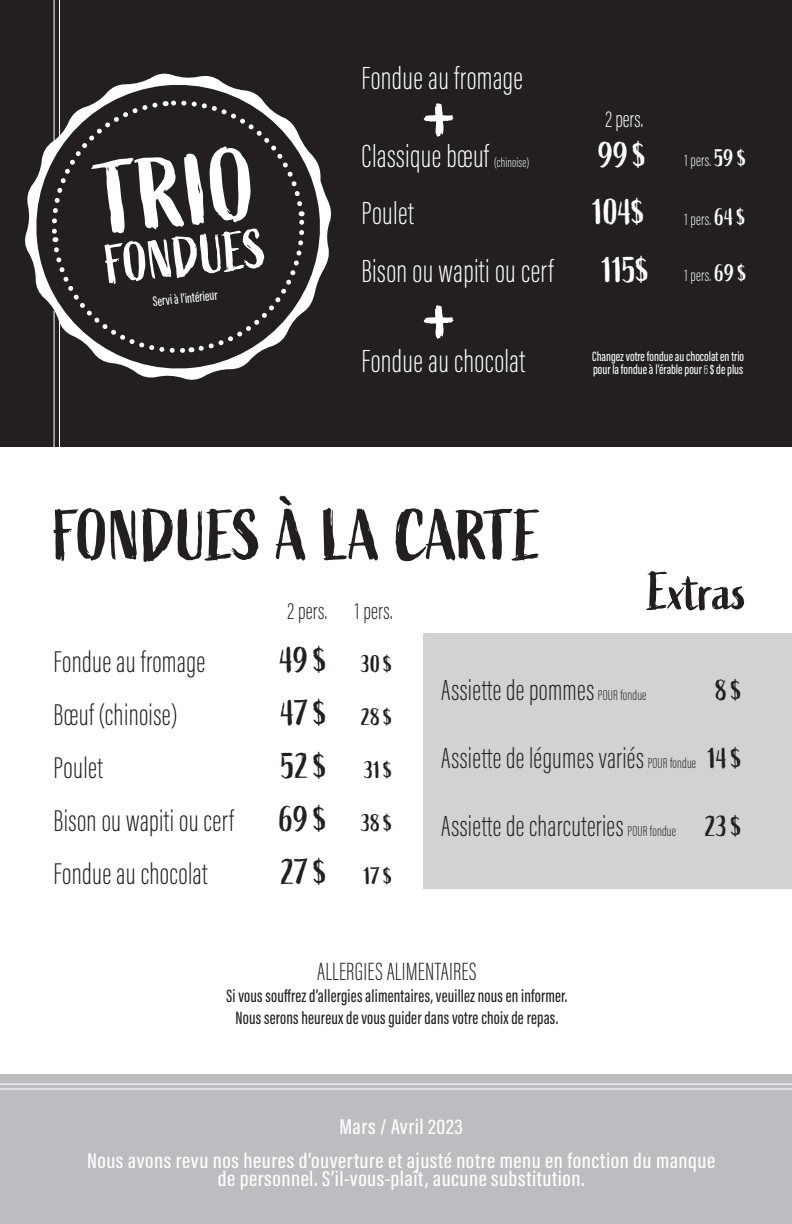
<style>
.page{position:relative;width:792px;height:1224px;background:#fff}
.page>*{position:absolute;margin:0;border:0;box-sizing:border-box;transform-origin:0 0}
.titre{font:101.9px "Active";color:#fff}
.bullet{font:82.1px "Active";color:#fff}
.titre-2{font:70.4px "Active";letter-spacing:-.01em;color:#231f20}
.titre-3{font:54.5px "Active";color:#fff}
.titre-4{font:52.8px "Active";letter-spacing:-.005em;color:#231f20}
.item{font:36px "Active";letter-spacing:.01em;color:#231f20}
.bullet-2{font:36px "Active";color:#fff}
.bullet-3{font:200 33px "Acumin Pro Extra Cond";letter-spacing:.01em;color:#fff}
.item-2{font:200 31px "Acumin Pro Extra Cond";letter-spacing:.01em;color:#231f20}
.item-3{font:200 30px "Acumin Pro Extra Cond";letter-spacing:.01em;color:#231f20}
.item-4{font:29px "Active";color:#231f20}
.bullet-4{font:200 25.7px "Acumin Pro Extra Cond";letter-spacing:.01em;color:#231f20}
.bullet-5{font:200 24px "Acumin Pro Extra Cond";letter-spacing:.01em;color:#231f20}
.bullet-6{font:200 23.7px "Acumin Pro Extra Cond";color:#fff}
.titre-5{font:500 22px/18.8px "Acumin Pro Extra Cond";letter-spacing:.02em;color:#fff;text-align:center;scale:1.16 1}
.bullet-7{font:500 18.4px/22.1px "Acumin Pro Extra Cond";letter-spacing:.01em;color:#231f20;text-align:center}
.bullet-8{font:200 17px "Acumin Pro Extra Cond";letter-spacing:.01em;color:#fff}
.titre-6{font:500 14px "Acumin Pro Extra Cond";color:#fff}
.titre-7{font:500 13.8px/12.8px "Acumin Pro Extra Cond";color:#fff}
.bullet-9{font:200 13.8px "Acumin Pro Extra Cond";letter-spacing:.01em;color:#fff}
.s1{font-family:"Active";font-weight:400;font-size:24px}
.s2{font-weight:200}
.s3{font-size:24px}
.s4{font-size:14.9px}
.s5{font-family:"Active";font-weight:400;font-size:29px}
</style>
<div class="page">
<div style="left:423px;top:634px;width:369px;height:255px;background:#d1d2d4"></div>
<div style="left:0;top:0;width:792px;height:446px;background:#231f20"></div>
<div style="left:0;top:1074px;width:792px;height:150px;background:#bcbdc0"></div>
<hr style="left:59px;top:0;width:1px;height:144px;background:#fff">
<hr style="left:54px;top:0;width:1px;height:144px;background:#fff">
<hr style="left:59px;top:311px;width:1px;height:172px;background:#fff">
<hr style="left:54px;top:311px;width:1px;height:172px;background:#fff">
<svg style="left:25px;top:73px;width:307px;height:308px"></svg>
<svg style="left:48px;top:96px;width:260px;height:261px"></svg>
<svg style="left:50px;top:99px;width:256px;height:256px"></svg>
<hr style="left:0;top:1088px;width:792px;height:1px;background:#fff">
<hr style="left:0;top:1084px;width:792px;height:1px;background:#fff">
<p class="titre" style="left:93px;top:143px;width:160px;rotate:-6deg">TRIO</p>
<p class="titre-3" style="left:102px;top:234px;width:163px;rotate:-6deg">FONDUES</p>
<p class="titre-6" style="left:152px;top:293px;width:66px;rotate:-6deg">Servi à l’intérieur</p>
<p class="bullet-3" style="left:361px;top:59px;width:163px">Fondue au fromage</p>
<p class="bullet" style="left:423px;top:66px;width:37px">+</p>
<p class="bullet-6" style="left:605px;top:105px;width:39px">2 pers.</p>
<p class="bullet-2" style="left:599px;top:135px;width:49px">99$</p>
<p class="bullet-2" style="left:593px;top:192px;width:53px">104$</p>
<p class="bullet-3" style="left:361px;top:137px;width:129px">Classique bœuf</p>
<p class="bullet-9" style="left:494px;top:154px;width:37px">(chinoise)</p>
<p class="bullet-3" style="left:361px;top:193px;width:54px">Poulet</p>
<p class="bullet-3" style="left:361px;top:252px;width:193px">Bison ou wapiti ou cerf</p>
<p class="bullet-2" style="left:603px;top:250px;width:48px">115$</p>
<p class="bullet" style="left:423px;top:268px;width:37px">+</p>
<p class="bullet-8" style="left:685px;top:150px;width:63px">1 pers. <span class="s1">59 $</span></p>
<p class="bullet-8" style="left:685px;top:209px;width:63px">1 pers. <span class="s1">64$</span></p>
<p class="bullet-8" style="left:685px;top:265px;width:64px">1 pers. <span class="s1">69 $</span></p>
<p class="bullet-3" style="left:361px;top:342px;width:165px">Fondue au chocolat</p>
<p class="titre-7" style="left:592px;top:350px;width:154px">Changez votre fondue au chocolat en trio pour la fondue à l’érable pour <span class="s2">6</span>$ de plus</p>
<p class="titre-2" style="left:54px;top:496px;width:490px">FONDUES À LA CARTE</p>
<p class="bullet-5" style="left:288px;top:596px;width:107px">2 pers. 1 pers.</p>
<p class="titre-4" style="left:648px;top:561px;width:101px">Extras</p>
<p class="item-2" style="left:54px;top:643px;width:153px">Fondue au fromage</p>
<p class="item" style="left:280px;top:639px;width:114px">49$ <span class="s3">30$</span></p>
<p class="item-2" style="left:54px;top:696px;width:125px">Bœuf (chinoise)</p>
<p class="item" style="left:282px;top:692px;width:112px">47$ <span class="s3">28$</span></p>
<p class="item-2" style="left:54px;top:749px;width:51px">Poulet</p>
<p class="item" style="left:282px;top:745px;width:112px">52$ <span class="s3">31$</span></p>
<p class="item-2" style="left:54px;top:802px;width:182px">Bison ou wapiti ou cerf</p>
<p class="item" style="left:279px;top:798px;width:115px">69$ <span class="s3">38$</span></p>
<p class="item-2" style="left:54px;top:855px;width:155px">Fondue au chocolat</p>
<p class="item" style="left:281px;top:851px;width:112px">27$ <span class="s3">17$</span></p>
<p class="item-3" style="left:441px;top:673px;width:207px">Assiette de pommes <span class="s4">POUR fondue</span></p>
<p class="item-4" style="left:716px;top:674px;width:28px">8$</p>
<p class="item-3" style="left:441px;top:740px;width:303px">Assiette de légumes variés <span class="s4">POUR fondue</span> <span class="s5">14$</span></p>
<p class="item-3" style="left:441px;top:808px;width:303px">Assiette de charcuteries <span class="s4">POUR fondue</span> <span class="s5">23$</span></p>
<p class="bullet-4" style="left:317px;top:956px;width:161px">ALLERGIES ALIMENTAIRES</p>
<p class="bullet-7" style="left:227px;top:984px;width:342px">Si vous souffrez d’allergies alimentaires, veuillez nous en informer.<br>Nous serons heureux de vous guider dans votre choix de repas.</p>
<p class="titre-5" style="left:339px;top:1117px;width:108px">Mars / Avril 2023</p>
<p class="titre-5" style="left:87px;top:1151px;width:543px">Nous avons revu nos heures d’ouverture et ajusté notre menu en fonction du manque de personnel. S’il-vous-plaît, aucune substitution.</p>
</div>
